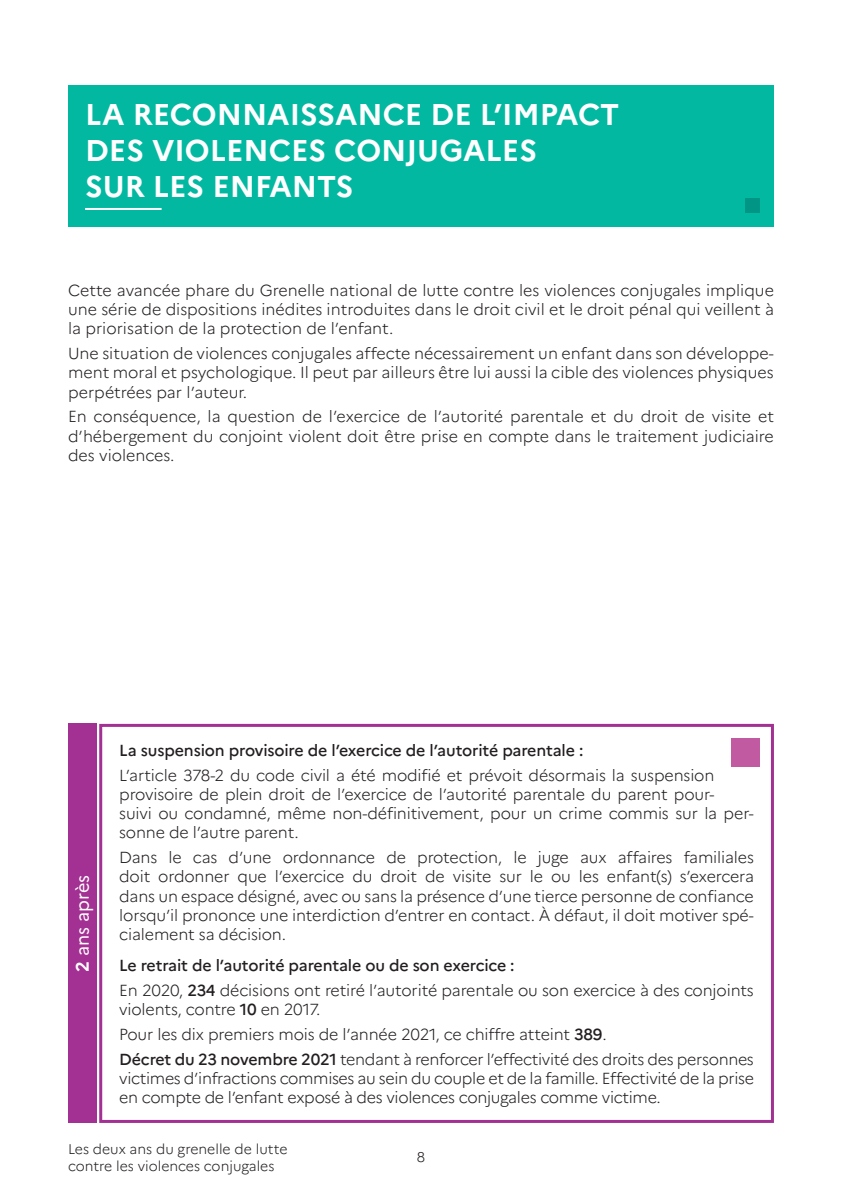
<style>
.page{position:relative;width:842px;height:1191px;background:#fff}
.page>*{position:absolute;margin:0;border:0;box-sizing:border-box;transform-origin:0 0}
.Titres{font:700 30px/36px "Marianne";color:#fff}
.t1{font:18px "Marianne";color:#fff}
.Textes_courants{font:300 16px/19.2px "Marianne";letter-spacing:-.01em;color:#231f20;text-align:justify}
.t2{font:500 16px "Marianne";letter-spacing:-.01em;color:#231f20}
.t3{font:300 14px/16.8px "Marianne";color:#231f20}
.s1{font-weight:700}
.s2{font-weight:500}
</style>
<div class="page">
<div style="left:68px;top:85px;width:706px;height:142px;background:#03b8a1"></div>
<hr style="left:85px;top:208px;width:77px;height:2px;background:#fff">
<div style="left:746px;top:198px;width:14px;height:15px;background:#009585"></div>
<div style="left:99px;top:724px;width:675px;height:399px;border:3px solid #a23193"></div>
<div style="left:68px;top:724px;width:28px;height:399px;background:#a23193"></div>
<div style="left:731px;top:738px;width:29px;height:28px;background:#c25aa2"></div>
<p class="Titres" style="left:85px;top:96px;width:536px">LA RECONNAISSANCE DE L’IMPACT<br>DES VIOLENCES CONJUGALES<br>SUR LES ENFANTS</p>
<p class="Textes_courants" style="left:68px;top:280px;width:707px">Cette avancée phare du Grenelle national de lutte contre les violences conjugales implique une série de dispositions inédites introduites dans le droit civil et le droit pénal qui veillent à la priorisation de la protection de l’enfant.</p>
<p class="Textes_courants" style="left:68px;top:344px;width:707px">Une situation de violences conjugales affecte nécessairement un enfant dans son développe&shy;ment moral et psychologique. Il peut par ailleurs être lui aussi la cible des violences physiques perpétrées par l’auteur.</p>
<p class="Textes_courants" style="left:68px;top:407px;width:707px">En conséquence, la question de l’exercice de l’autorité parentale et du droit de visite et d’hébergement du conjoint violent doit être prise en compte dans le traitement judiciaire des violences.</p>
<p class="t1" style="left:72px;top:971px;width:98px;rotate:-90deg"><span class="s1">2</span> ans après</p>
<p class="t2" style="left:119px;top:740px;width:466px">La suspension provisoire de l’exercice de l’autorité parentale :</p>
<p class="Textes_courants" style="left:119px;top:765px;width:636px;text-align:left">L’article 378-2 du code civil a été modifié et prévoit désormais la suspension provisoire de plein droit de l’exercice de l’autorité parentale du parent pour-<br>suivi ou condamné, même non-définitivement, pour un crime commis sur la per&shy;sonne de l’autre parent.</p>
<p class="Textes_courants" style="left:119px;top:848px;width:636px">Dans le cas d’une ordonnance de protection, le juge aux affaires familiales doit ordonner que l’exercice du droit de visite sur le ou les enfant(s) s’exercera dans un espace désigné, avec ou sans la présence d’une tierce personne de confiance lorsqu’il prononce une interdiction d’entrer en contact. À défaut, il doit motiver spé&shy;cialement sa décision.</p>
<p class="t2" style="left:119px;top:955px;width:397px">Le retrait de l’autorité parentale ou de son exercice :</p>
<p class="Textes_courants" style="left:119px;top:980px;width:636px">En 2020, <span class="s2">234</span> décisions ont retiré l’autorité parentale ou son exercice à des conjoints violents, contre <span class="s2">10</span> en 2017.</p>
<p class="Textes_courants" style="left:119px;top:1024px;width:489px">Pour les dix premiers mois de l’année 2021, ce chiffre atteint <span class="s2">389</span>.</p>
<p class="Textes_courants" style="left:119px;top:1049px;width:636px"><span class="s2">Décret du 23 novembre 2021</span> tendant à renforcer l’effectivité des droits des personnes victimes d’infractions commises au sein du couple et de la famille. Effectivité de la prise en compte de l’enfant exposé à des violences conjugales comme victime.</p>
<p class="t3" style="left:68px;top:1140px;width:221px">Les deux ans du grenelle de lutte contre les violences conjugales</p>
<p class="t3" style="left:417px;top:1148px;width:10px">8</p>
</div>
